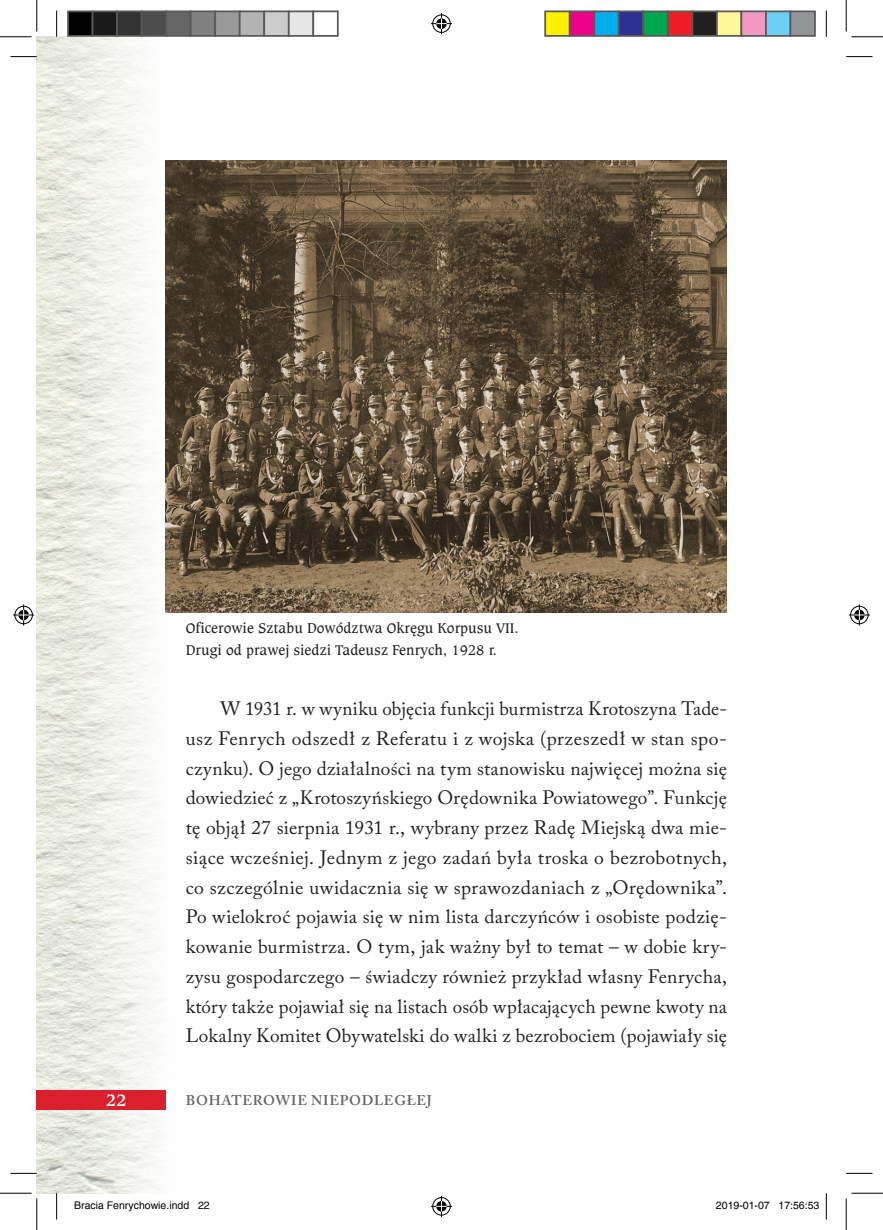
<style>
.page{position:relative;width:883px;height:1230px;background:#fff}
.page>*{position:absolute;margin:0;border:0;box-sizing:border-box;transform-origin:0 0}
.Akapit_WC_-_s_a{font:19.25px/29.8px "Adobe Caslon Pro";letter-spacing:.01em;color:#231f20;text-align:justify}
.t1{font:700 17.5px "Caxton Bk EU";color:#fff}
.Rys__podpis_-_s_n{font:14.88px/21px "Caxton Bk EU";color:#231f20}
.t2{font:600 14px "Adobe Caslon Pro";letter-spacing:.055em;color:#636366}
.t3{font:10.5px "Helvetica";color:#000}
</style>
<div class="page">
<img style="left:37px;top:37px;width:149px;height:1156px">
<div style="left:37px;top:1090px;width:129px;height:19px;background:#da202d"></div>
<img style="left:165px;top:161px;width:561px;height:451px">
<svg style="left:10px;top:56px;width:27px;height:1px"></svg>
<svg style="left:846px;top:56px;width:26px;height:1px"></svg>
<svg style="left:10px;top:1172px;width:27px;height:1px"></svg>
<svg style="left:846px;top:1172px;width:26px;height:1px"></svg>
<svg style="left:56px;top:10px;width:1px;height:27px"></svg>
<svg style="left:56px;top:1193px;width:1px;height:26px"></svg>
<svg style="left:825px;top:10px;width:1px;height:27px"></svg>
<svg style="left:825px;top:1193px;width:1px;height:26px"></svg>
<hr style="left:0;top:36px;width:32px;height:1px;background:#000">
<hr style="left:851px;top:36px;width:31px;height:1px;background:#000">
<hr style="left:0;top:1192px;width:32px;height:1px;background:#000">
<hr style="left:851px;top:1192px;width:31px;height:1px;background:#000">
<hr style="left:36px;top:0;width:1px;height:31px;background:#000">
<hr style="left:36px;top:1198px;width:1px;height:31px;background:#000">
<hr style="left:845px;top:0;width:1px;height:31px;background:#000">
<hr style="left:845px;top:1198px;width:1px;height:31px;background:#000">
<svg style="left:431px;top:13px;width:21px;height:21px"></svg>
<svg style="left:431px;top:1195px;width:21px;height:21px"></svg>
<svg style="left:13px;top:604px;width:21px;height:21px"></svg>
<svg style="left:848px;top:604px;width:21px;height:21px"></svg>
<div style="left:68px;top:11px;width:24px;height:25px;background:#000"></div>
<div style="left:67px;top:10px;width:26px;height:27px;border:2px solid #595959"></div>
<div style="left:92px;top:11px;width:25px;height:25px;background:#1a1a1a"></div>
<div style="left:92px;top:10px;width:26px;height:27px;border:2px solid #595959"></div>
<div style="left:117px;top:11px;width:24px;height:25px;background:#333"></div>
<div style="left:116px;top:10px;width:26px;height:27px;border:2px solid #595959"></div>
<div style="left:141px;top:11px;width:25px;height:25px;background:#4d4d4d"></div>
<div style="left:141px;top:10px;width:26px;height:27px;border:2px solid #595959"></div>
<div style="left:166px;top:11px;width:24px;height:25px;background:#666"></div>
<div style="left:165px;top:10px;width:26px;height:27px;border:2px solid #595959"></div>
<div style="left:190px;top:11px;width:25px;height:25px;background:#808080"></div>
<div style="left:190px;top:10px;width:26px;height:27px;border:2px solid #595959"></div>
<div style="left:215px;top:11px;width:24px;height:25px;background:#999"></div>
<div style="left:214px;top:10px;width:26px;height:27px;border:2px solid #595959"></div>
<div style="left:239px;top:11px;width:25px;height:25px;background:#b3b3b3"></div>
<div style="left:239px;top:10px;width:26px;height:27px;border:2px solid #595959"></div>
<div style="left:264px;top:11px;width:24px;height:25px;background:#ccc"></div>
<div style="left:263px;top:10px;width:26px;height:27px;border:2px solid #595959"></div>
<div style="left:288px;top:11px;width:25px;height:25px;background:#e6e6e6"></div>
<div style="left:288px;top:10px;width:26px;height:27px;border:2px solid #595959"></div>
<div style="left:312px;top:10px;width:26px;height:27px;border:2px solid #595959"></div>
<div style="left:545px;top:11px;width:24px;height:25px;background:#fff101"></div>
<div style="left:544px;top:10px;width:26px;height:27px;border:2px solid #595959"></div>
<div style="left:569px;top:11px;width:25px;height:25px;background:#ed028c"></div>
<div style="left:568px;top:10px;width:26px;height:27px;border:2px solid #595959"></div>
<div style="left:594px;top:11px;width:24px;height:25px;background:#00aeef"></div>
<div style="left:593px;top:10px;width:26px;height:27px;border:2px solid #595959"></div>
<div style="left:618px;top:11px;width:25px;height:25px;background:#2e3092"></div>
<div style="left:617px;top:10px;width:26px;height:27px;border:2px solid #595959"></div>
<div style="left:643px;top:11px;width:24px;height:25px;background:#00a54f"></div>
<div style="left:642px;top:10px;width:26px;height:27px;border:2px solid #595959"></div>
<div style="left:667px;top:11px;width:25px;height:25px;background:#ee1d23"></div>
<div style="left:666px;top:10px;width:26px;height:27px;border:2px solid #595959"></div>
<div style="left:692px;top:11px;width:24px;height:25px;background:#231f20"></div>
<div style="left:691px;top:10px;width:26px;height:27px;border:2px solid #595959"></div>
<div style="left:716px;top:11px;width:25px;height:25px;background:#fff79a"></div>
<div style="left:715px;top:10px;width:26px;height:27px;border:2px solid #595959"></div>
<div style="left:741px;top:11px;width:24px;height:25px;background:#f499c2"></div>
<div style="left:740px;top:10px;width:26px;height:27px;border:2px solid #595959"></div>
<div style="left:765px;top:11px;width:25px;height:25px;background:#6bcff6"></div>
<div style="left:764px;top:10px;width:26px;height:27px;border:2px solid #595959"></div>
<div style="left:790px;top:11px;width:24px;height:25px;background:#939598"></div>
<div style="left:789px;top:10px;width:26px;height:27px;border:2px solid #595959"></div>
<p class="Rys__podpis_-_s_n" style="left:186px;top:618px;width:334px">Oficerowie Sztabu Dowództwa Okręgu Korpusu VII.<br>Drugi od prawej siedzi Tadeusz Fenrych, 1928 r.</p>
<p class="Akapit_WC_-_s_a" style="left:186px;top:693px;width:542px;text-indent:35px">W 1931 r. w wyniku objęcia funkcji burmistrza Krotoszyna Tade&shy;usz Fenrych odszedł z Referatu i z wojska (przeszedł w stan spo&shy;czynku). O jego działalności na tym stanowisku najwięcej można się dowiedzieć z „Krotoszyńskiego Orędownika Powiatowego”. Funkcję tę objął 27 sierpnia 1931 r., wybrany przez Radę Miejską dwa mie&shy;siące wcześniej. Jednym z jego zadań była troska o bezrobotnych, co szczególnie uwidacznia się w sprawozdaniach z „Orędownika”.<br>Po wielokroć pojawia się w nim lista darczyńców i osobiste podzię&shy;kowanie burmistrza. O tym, jak ważny był to temat – w dobie kry&shy;zysu gospodarczego – świadczy również przykład własny Fenrycha, który także pojawiał się na listach osób wpłacających pewne kwoty na Lokalny Komitet Obywatelski do walki z bezrobociem (pojawiały się</p>
<p class="t1" style="left:106px;top:1088px;width:22px">22</p>
<p class="t2" style="left:186px;top:1092px;width:247px">BOHATEROWIE NIEPODLEGŁEJ</p>
<p class="t3" style="left:74px;top:1199px;width:137px">Bracia Fenrychowie.indd 22</p>
<p class="t3" style="left:715px;top:1199px;width:105px">2019-01-07 17:56:53</p>
</div>
